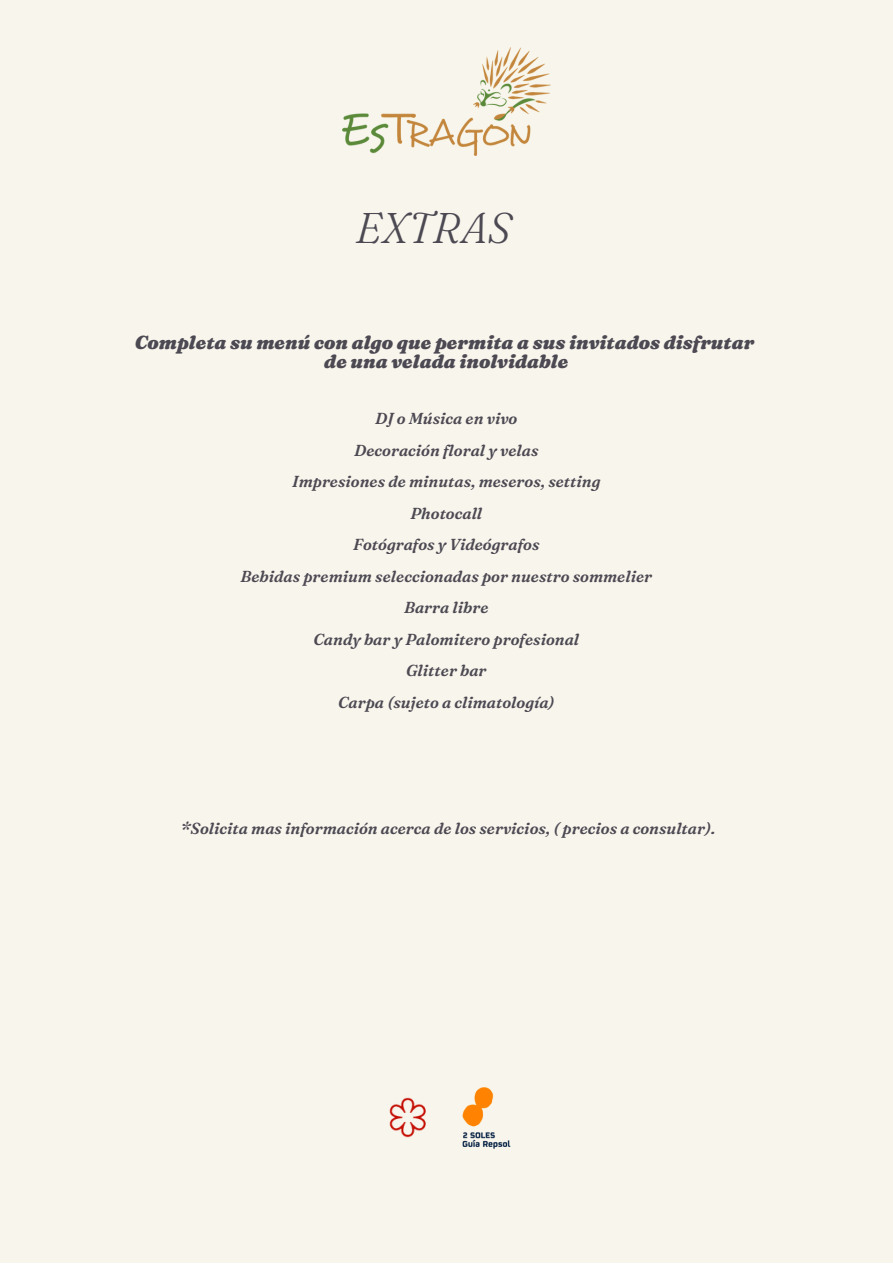
<style>
.page{position:relative;width:893px;height:1264px;background:#fff}
.page>*{position:absolute;margin:0;border:0;box-sizing:border-box;transform-origin:0 0}
.t1{font:italic 300 42.9px "Fraunces 9 pt";color:#4c4953}
.t2{font:italic 900 18.9px/19px "Fraunces 9 pt";color:#4c4953;text-align:center}
.t3{font:italic 600 15.9px/31.5px "Fraunces 9 pt";color:#4c4953;text-align:center}
</style>
<div class="page">
<div style="left:0;top:0;width:892px;height:1262px;background:#f8f5ec"></div>
<img style="left:342px;top:47px;width:208px;height:108px">
<img style="left:389px;top:1097px;width:37px;height:41px">
<img style="left:462px;top:1087px;width:49px;height:62px">
<h1 class="t1" style="left:355px;top:201px;width:157px">EXTRAS</h1>
<p class="t2" style="left:135px;top:333px;width:621px">Completa su menú con algo que permita a sus invitados disfrutar de una velada inolvidable</p>
<p class="t3" style="left:240px;top:403px;width:413px">DJ o Música en vivo<br>Decoración floral y velas<br>Impresiones de minutas, meseros, setting<br>Photocall<br>Fotógrafos y Videógrafos<br>Bebidas premium seleccionadas por nuestro sommelier<br>Barra libre<br>Candy bar y Palomitero profesional<br>Glitter bar<br>Carpa (sujeto a climatología)</p>
<p class="t3" style="left:181px;top:812px;width:536px">*Solicita mas información acerca de los servicios, ( precios a consultar).</p>
</div>
